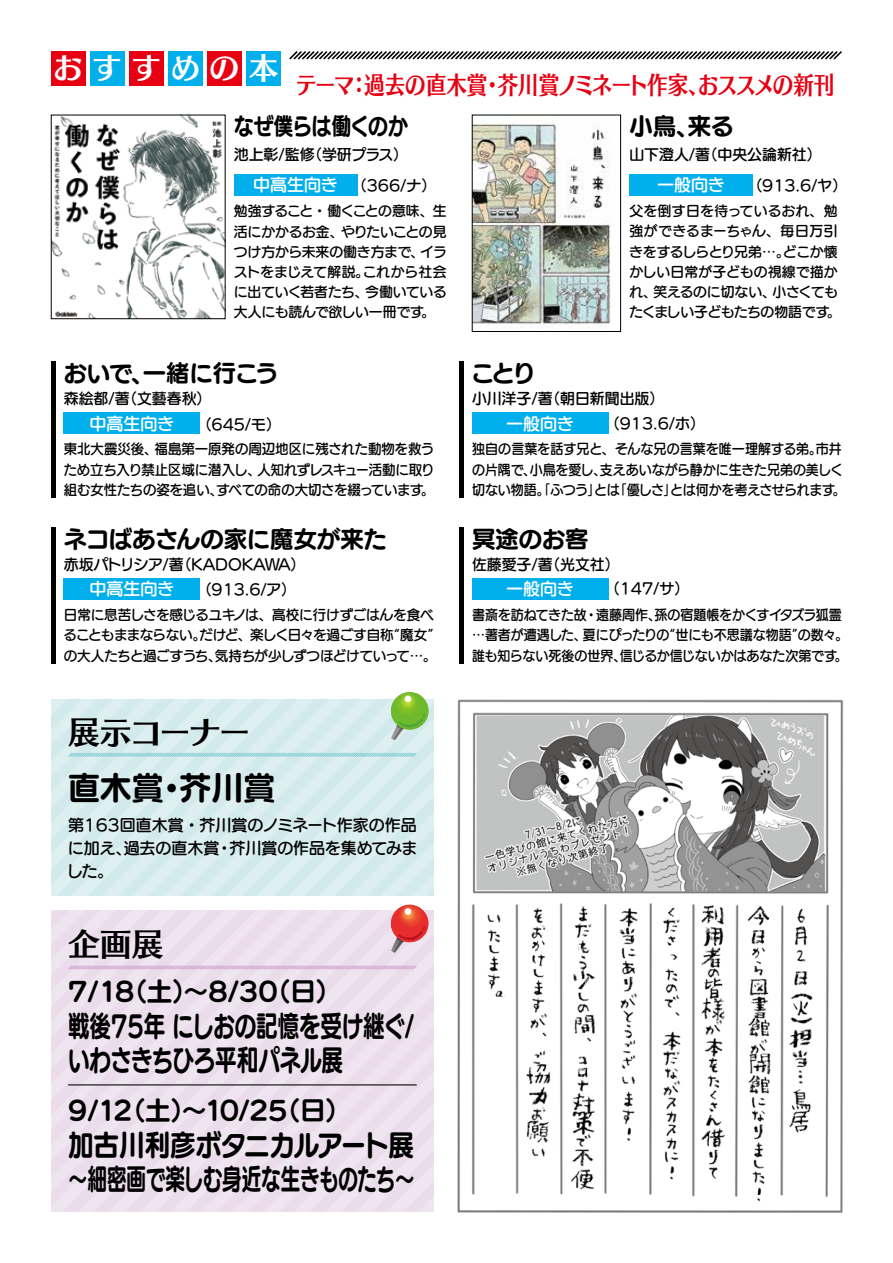
<style>
.page{position:relative;width:893px;height:1263px;background:#fff}
.page>*{position:absolute;margin:0;border:0;box-sizing:border-box;transform-origin:0 0}
.t1{font:31.95px "Skip Std B";letter-spacing:-.06em;color:#000}
.t2{font:31.95px "UD Marugo Large Pr 6 N B";color:#000}
.t3{font:29.7px "Skip Std B";letter-spacing:.315em;color:#fff}
.t4{font:28.65px/34px "UD Marugo Large Pr 6 N B";letter-spacing:-.01em;color:#000;scale:.89 1}
.t5{font:28.65px/34px "UD Marugo Large Pr 6 N B";letter-spacing:-.01em;color:#000;scale:.75 1}
.t6{font:25.5px "UD Marugo Large Pr 6 N B";letter-spacing:-.1em;color:#000}
.t7{font:24.45px "Skip Std B";letter-spacing:-.05em;color:#e60012;scale:.84 1}
.t8{font:23.4px "UD Marugo Large Pr 6 N B";color:#000}
.t9{font:23.4px "UD Marugo Large Pr 6 N B";letter-spacing:-.02em;color:#000;scale:.85 1}
.t10{font:16.95px "UD Marugo Large Pr 6 N DB";color:#fff}
.t11{font:15.9px/23.4px "UD Marugo Large Pr 6 N DB";color:#000;text-align:justify}
.t12{font:14.85px "UD Marugo Large Pr 6 N DB";color:#000}
.t13{font:13.8px/20.2px "UD Marugo Large Pr 6 N DB";letter-spacing:-.01em;color:#000;text-align:justify}
.t14{font:13.8px/20.2px "UD Marugo Large Pr 6 N DB";letter-spacing:-.01em;color:#000;scale:.94 1}
.s1{font-size:16.95px;color:#fff}
</style>
<div class="page">
<img style="left:457px;top:699px;width:387px;height:514px">
<div style="left:51px;top:51px;width:34px;height:34px;background:#e60012"></div>
<div style="left:129px;top:51px;width:34px;height:34px;background:#e60012"></div>
<div style="left:207px;top:51px;width:35px;height:34px;background:#e60012"></div>
<div style="left:90px;top:51px;width:34px;height:34px;background:#00afec"></div>
<div style="left:168px;top:51px;width:34px;height:34px;background:#00afec"></div>
<div style="left:247px;top:51px;width:34px;height:34px;background:#00afec"></div>
<svg style="left:289px;top:51px;width:553px;height:9px"></svg>
<img style="left:53px;top:117px;width:170px;height:200px">
<img style="left:474px;top:124px;width:137px;height:204px">
<div style="left:472px;top:115px;width:149px;height:217px;border:1px solid #000"></div>
<div style="left:64px;top:412px;width:136px;height:22px;background:#00afec"></div>
<div style="left:64px;top:578px;width:136px;height:22px;background:#00afec"></div>
<hr style="left:51px;top:361px;width:4px;height:136px;background:#000">
<hr style="left:51px;top:527px;width:4px;height:136px;background:#000">
<hr style="left:459px;top:361px;width:4px;height:136px;background:#000">
<hr style="left:459px;top:527px;width:4px;height:136px;background:#000">
<div style="left:472px;top:412px;width:136px;height:22px;background:#00afec"></div>
<div style="left:472px;top:578px;width:136px;height:22px;background:#00afec"></div>
<div style="left:629px;top:174px;width:124px;height:22px;background:#00afec"></div>
<div style="left:234px;top:174px;width:123px;height:22px;background:#00afec"></div>
<svg style="left:67px;top:752px;width:351px;height:6px;background:#b5dfe2"></svg>
<svg style="left:67px;top:964px;width:351px;height:6px;background:#e0c8df"></svg>
<svg style="left:388px;top:692px;width:43px;height:48px;background:#a4d085"></svg>
<img style="left:384px;top:889px;width:49px;height:49px">
<svg style="left:388px;top:905px;width:43px;height:47px;background:#e48483"></svg>
<hr style="left:68px;top:1084px;width:349px;height:1px;background:#000">
<h2 class="t3" style="left:53px;top:46px;width:227px">おすすめの本</h2>
<h3 class="t7" style="left:296px;top:66px;width:642px">テーマ：過去の直木賞・芥川賞ノミネート作家、おススメの新刊</h3>
<h3 class="t9" style="left:234px;top:114px;width:206px">なぜ僕らは働くのか</h3>
<p class="t12" style="left:234px;top:146px;width:176px">池上彰/監修（学研プラス）</p>
<h3 class="t8" style="left:629px;top:114px;width:107px">小鳥、来る</h3>
<p class="t12" style="left:629px;top:146px;width:194px">山下澄人/著（中央公論新社）</p>
<p class="t12" style="left:253px;top:177px;width:185px"><span class="s1">中高生向き</span> （366/ナ）</p>
<p class="t10" style="left:657px;top:176px;width:69px">一般向き</p>
<p class="t12" style="left:747px;top:177px;width:101px">（913.6/ヤ）</p>
<p class="t13" style="left:234px;top:201px;width:215px">勉強すること・ 働くことの意味、生活にかかるお金、やりたいことの見つけ方から未来の働き方まで、イラストをまじえて解説。これから社会に出ていく若者たち、今働いている大人にも読んで欲しい一冊です。</p>
<h3 class="t8" style="left:64px;top:360px;width:216px">おいで、一緒に行こう</h3>
<p class="t12" style="left:64px;top:390px;width:149px">森絵都/著（文藝春秋）</p>
<p class="t13" style="left:64px;top:439px;width:372px">東北大震災後、福島第一原発の周辺地区に残された動物を救うため立ち入り禁止区域に潜入し、人知れずレスキュー活動に取り組む女性たちの姿を追い、すべての命の大切さを綴っています。</p>
<p class="t10" style="left:89px;top:414px;width:86px">中高生向き</p>
<p class="t12" style="left:197px;top:416px;width:86px">（645/モ）</p>
<h3 class="t8" style="left:64px;top:526px;width:325px">ネコばあさんの家に魔女が来た</h3>
<p class="t12" style="left:64px;top:556px;width:243px">赤坂パトリシア/著（KADOKAWA）</p>
<p class="t13" style="left:64px;top:605px;width:375px;text-align:left">日常に息苦しさを感じるユキノは、高校に行けずごはんを食べることもままならない。だけど、楽しく日々を過ごす自称“魔女”の大人たちと過ごすうち、気持ちが少しずつほどけていって…。</p>
<p class="t10" style="left:89px;top:580px;width:86px">中高生向き</p>
<p class="t12" style="left:197px;top:581px;width:101px">（913.6/ア）</p>
<h1 class="t1" style="left:68px;top:707px;width:184px">展示コーナー</h1>
<h1 class="t2" style="left:68px;top:770px;width:209px">直木賞・芥川賞</h1>
<p class="t11" style="left:67px;top:813px;width:352px">第163回直木賞・芥川賞のノミネート作家の作品に加え、過去の直木賞・芥川賞の作品を集めてみました。</p>
<h1 class="t1" style="left:68px;top:920px;width:97px">企画展</h1>
<h3 class="t6" style="left:68px;top:977px;width:275px">7/18（土）〜8/30（日）</h3>
<h3 class="t5" style="left:68px;top:1010px;width:463px">戦後75年 にしおの記憶を受け継ぐ/いわさきちひろ平和パネル展</h3>
<h3 class="t6" style="left:68px;top:1096px;width:285px">9/12（土）〜10/25（日）</h3>
<h3 class="t4" style="left:68px;top:1129px;width:390px">加古川利彦ボタニカルアート展～細密画で楽しむ身近な生きものたち～</h3>
<p class="t13" style="left:629px;top:201px;width:213px;text-align:left">父を倒す日を待っているおれ、勉強ができるまーちゃん、毎日万引きをするしらとり兄弟…。どこか懐かしい日常が子どもの視線で描かれ、笑えるのに切ない、小さくてもたくましい子どもたちの物語です。</p>
<h3 class="t8" style="left:471px;top:360px;width:66px">ことり</h3>
<p class="t12" style="left:472px;top:390px;width:194px">小川洋子/著（朝日新聞出版）</p>
<p class="t14" style="left:472px;top:439px;width:399px">独自の言葉を話す兄と、そんな兄の言葉を唯一理解する弟。市井の片隅で、小鳥を愛し、支えあいながら静かに生きた兄弟の美しく切ない物語。「ふつう」とは「優しさ」とは何かを考えさせられます。</p>
<p class="t10" style="left:506px;top:414px;width:69px">一般向き</p>
<p class="t12" style="left:605px;top:415px;width:102px">（913.6/ホ）</p>
<h3 class="t8" style="left:472px;top:526px;width:118px">冥途のお客</h3>
<p class="t12" style="left:472px;top:556px;width:149px">佐藤愛子/著（光文社）</p>
<p class="t14" style="left:472px;top:605px;width:402px">書斎を訪ねてきた故・遠藤周作、孫の宿題帳をかくすイタズラ狐霊…著者が遭遇した、夏にぴったりの“世にも不思議な物語”の数々。誰も知らない死後の世界、信じるか信じないかはあなた次第です。</p>
<p class="t10" style="left:506px;top:580px;width:69px">一般向き</p>
<p class="t12" style="left:605px;top:580px;width:86px">（147/サ）</p>
</div>
